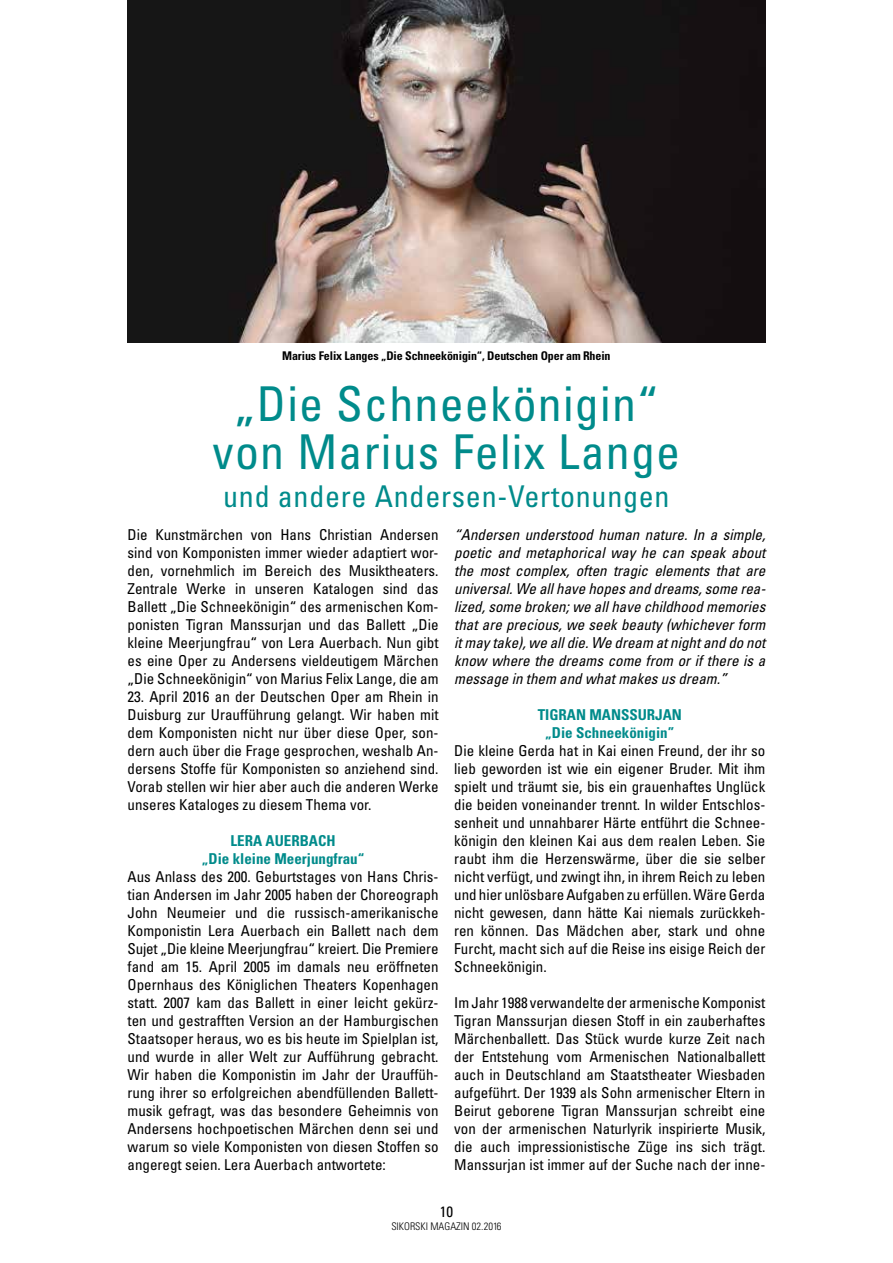
<style>
.page{position:relative;width:893px;height:1263px;background:#fff}
.page>*{position:absolute;margin:0;border:0;box-sizing:border-box;transform-origin:0 0}
.t1{font:condensed 48px/48px "Univers LT Std";letter-spacing:.025em;color:#008b8b;text-align:center}
.t2{font:condensed 30px "Univers LT Std";letter-spacing:.025em;color:#008b8b}
.t3{font:condensed 15px/18px "Univers LT Std";color:#000;text-align:justify}
.t4{font:italic condensed 15px/18px "Univers LT Std";color:#000;text-align:justify}
.t5{font:700 condensed 15px/18px "Univers LT Std";color:#008b8b;text-align:center}
.t6{font:700 condensed 12px "Univers LT Std";letter-spacing:-.01em;color:#000}
.t7{font:300 condensed 10.5px "Univers LT Std";color:#000}
</style>
<div class="page">
<img style="left:128px;top:0;width:637px;height:342px">
<p class="t6" style="left:282px;top:348px;width:330px">Marius Felix Langes „Die Schneekönigin“, Deutschen Oper am Rhein</p>
<h1 class="t1" style="left:213px;top:379px;width:469px">„Die Schneekönigin“ von Marius Felix Lange</h1>
<h2 class="t2" style="left:223px;top:477px;width:448px">und andere Andersen-Vertonungen</h2>
<p class="t3" style="left:128px;top:525px;width:313px">Die Kunstmärchen von Hans Christian Andersen sind von Komponisten immer wieder adaptiert wor&shy;den, vornehmlich im Bereich des Musiktheaters.<br>Zentrale Werke in unseren Katalogen sind das Ballett „Die Schneekönigin“ des armenischen Kom&shy;ponisten Tigran Manssurjan und das Ballett „Die kleine Meerjungfrau“ von Lera Auerbach. Nun gibt es eine Oper zu Andersens vieldeutigem Märchen „Die Schneekönigin“ von Marius Felix Lange, die am</p>
<p class="t3" style="left:128px;top:687px;width:313px">23. April 2016 an der Deutschen Oper am Rhein in Duisburg zur Uraufführung gelangt. Wir haben mit dem Komponisten nicht nur über diese Oper, son&shy;dern auch über die Frage gesprochen, weshalb An&shy;dersens Stoffe für Komponisten so anziehend sind.<br>Vorab stellen wir hier aber auch die anderen Werke unseres Kataloges zu diesem Thema vor.</p>
<p class="t5" style="left:202px;top:832px;width:164px">LERA AUERBACH<br>„Die kleine Meerjungfrau“</p>
<p class="t3" style="left:128px;top:867px;width:313px">Aus Anlass des 200. Geburtstages von Hans Chris&shy;tian Andersen im Jahr 2005 haben der Choreograph John Neumeier und die russisch-amerikanische Komponistin Lera Auerbach ein Ballett nach dem Sujet „Die kleine Meerjungfrau“ kreiert. Die Premiere fand am 15. April 2005 im damals neu eröffneten Opernhaus des Königlichen Theaters Kopenhagen statt. 2007 kam das Ballett in einer leicht gekürz&shy;ten und gestrafften Version an der Hamburgischen Staatsoper heraus, wo es bis heute im Spielplan ist, und wurde in aller Welt zur Aufführung gebracht.<br>Wir haben die Komponistin im Jahr der Urauffüh&shy;rung ihrer so erfolgreichen abendfüllenden Ballett&shy;musik gefragt, was das besondere Geheimnis von Andersens hochpoetischen Märchen denn sei und warum so viele Komponisten von diesen Stoffen so angeregt seien. Lera Auerbach antwortete:</p>
<p class="t4" style="left:454px;top:526px;width:313px">“Andersen understood human nature. In a simple, poetic and metaphorical way he can speak about the most complex, often tragic elements that are universal. We all have hopes and dreams, some rea&shy;lized, some broken; we all have childhood memories that are precious, we seek beauty (whichever form it may take), we all die. We dream at night and do not know where the dreams come from or if there is a message in them and what makes us dream.”</p>
<p class="t5" style="left:538px;top:706px;width:146px">TIGRAN MANSSURJAN „Die Schneekönigin”</p>
<p class="t3" style="left:454px;top:741px;width:313px">Die kleine Gerda hat in Kai einen Freund, der ihr so lieb geworden ist wie ein eigener Bruder. Mit ihm spielt und träumt sie, bis ein grauenhaftes Unglück die beiden voneinander trennt. In wilder Entschlos&shy;senheit und unnahbarer Härte entführt die Schnee&shy;königin den kleinen Kai aus dem realen Leben. Sie raubt ihm die Herzenswärme, über die sie selber nicht verfügt, und zwingt ihn, in ihrem Reich zu leben und hier unlösbare Aufgaben zu erfüllen. Wäre Gerda nicht gewesen, dann hätte Kai niemals zurückkeh&shy;ren können. Das Mädchen aber, stark und ohne Furcht, macht sich auf die Reise ins eisige Reich der Schneekönigin.</p>
<p class="t3" style="left:454px;top:993px;width:313px">Im Jahr 1988 verwandelte der armenische Komponist Tigran Manssurjan diesen Stoff in ein zauberhaftes Märchenballett. Das Stück wurde kurze Zeit nach der Entstehung vom Armenischen Nationalballett auch in Deutschland am Staatstheater Wiesbaden aufgeführt. Der 1939 als Sohn armenischer Eltern in Beirut geborene Tigran Manssurjan schreibt eine von der armenischen Naturlyrik inspirierte Musik, die auch impressionistische Züge ins sich trägt.<br>Manssurjan ist immer auf der Suche nach der inne-</p>
<p class="t3" style="left:440px;top:1202px;width:15px">10</p>
<p class="t7" style="left:391px;top:1219px;width:112px">SIKORSKI MAGAZIN 02.2016</p>
</div>
